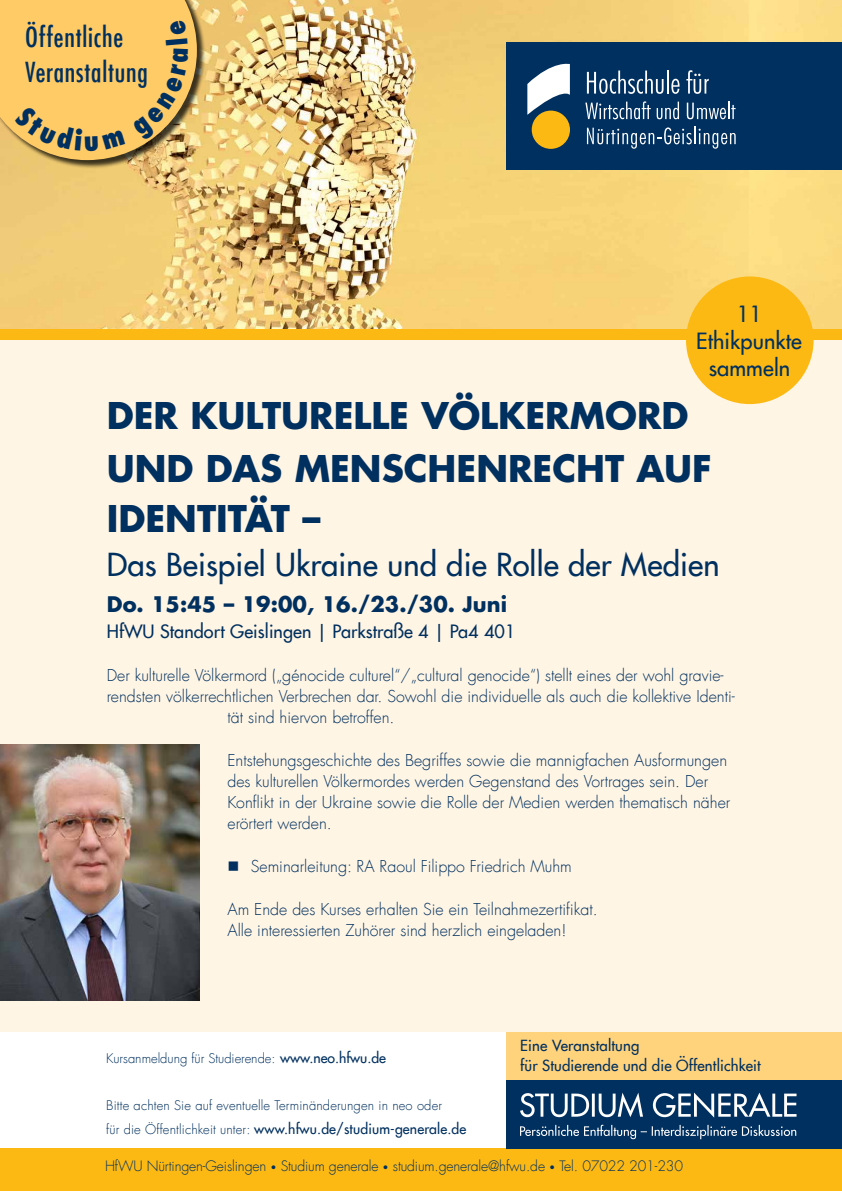
<style>
.page{position:relative;width:842px;height:1191px;background:#fff}
.page>*{position:absolute;margin:0;border:0;box-sizing:border-box;transform-origin:0 0}
.t1{font:700 36px/51.4px "Futura Com";color:#00305f}
.t2{font:500 31px "Futura Com";letter-spacing:.005em;color:#00305f}
.t3{font:500 condensed 27px/35px "Futura Com";letter-spacing:.03em;color:#00305f}
.t4{font:500 21.9px/27px "Futura Com";letter-spacing:.005em;color:#00305f;text-align:center}
.t5{font:700 21px "Futura Com";letter-spacing:.005em;color:#00305f}
.t6{font:500 18px "Futura Com";letter-spacing:.005em;color:#00305f}
.t7{font:300 16px/21.3px "Futura Com";color:#00305f}
.t8{font:500 15px/20px "Futura Com";letter-spacing:.01em;color:#00305f}
.t9{font:300 14px "Futura Com";letter-spacing:-.01em;color:#00305f}
.t10{font:500 14px "Futura Com";letter-spacing:.01em;color:#00305f}
.t11{font:300 13px "Futura Com";letter-spacing:.01em;color:#00305f}
.s1{font-weight:500;font-size:14px}
.s2{font-weight:300;font-size:13px}
.s3{font-size:10px}
</style>
<div class="page">
<div style="left:0;top:330px;width:842px;height:818px;background:#fff5e4"></div>
<div style="left:0;top:1032px;width:842px;height:116px;background:#fff"></div>
<div style="left:0;top:1148px;width:842px;height:43px;background:#fdb913"></div>
<img style="left:0;top:0;width:842px;height:330px">
<div style="left:0;top:330px;width:842px;height:10px;background:#fdb913"></div>
<div style="left:506px;top:1079px;width:336px;height:69px;background:#00305f"></div>
<svg style="left:520px;top:1092px;width:276px;height:25px"></svg>
<svg style="left:520px;top:1124px;width:276px;height:15px"></svg>
<div style="left:0;top:0;width:206px;height:169px;background:#000;opacity:.75"></div>
<div style="left:506px;top:1032px;width:336px;height:47px;background:#ffd27c"></div>
<img style="left:0;top:745px;width:199px;height:255px">
<div style="left:686px;top:276px;width:128px;height:128px;background:#fdb913;border-radius:50%"></div>
<div style="left:506px;top:43px;width:336px;height:127px;background:#00305f"></div>
<div style="left:532px;top:111px;width:38px;height:38px;background:#fdb913;border-radius:50%"></div>
<svg style="left:527px;top:64px;width:43px;height:51px"></svg>
<svg style="left:587px;top:71px;width:76px;height:23px"></svg>
<hr style="left:667px;top:71px;width:2px;height:23px;background:#fff">
<svg style="left:671px;top:79px;width:8px;height:15px"></svg>
<svg style="left:686px;top:70px;width:23px;height:24px"></svg>
<svg style="left:587px;top:127px;width:149px;height:22px"></svg>
<svg style="left:585px;top:101px;width:66px;height:18px"></svg>
<svg style="left:657px;top:102px;width:22px;height:17px"></svg>
<svg style="left:687px;top:102px;width:49px;height:17px"></svg>
<svg style="left:0;top:0;width:197px;height:160px;background:#f5c464"></svg>
<h3 class="t3" style="left:25px;top:19px;width:124px">Öffentliche<br>Veranstaltung</h3>
<h3 class="t4" style="left:696px;top:300px;width:107px">11<br>Ethikpunkte sammeln</h3>
<h1 class="t1" style="left:107px;top:389px;width:606px">DER KULTURELLE VÖLKERMORD<br>UND DAS MENSCHENRECHT AUF<br>IDENTITÄT –</h1>
<h2 class="t2" style="left:107px;top:541px;width:614px">Das Beispiel Ukraine und die Rolle der Medien</h2>
<h3 class="t5" style="left:107px;top:588px;width:402px">Do. 15:45 – 19:00, 16./23./30. Juni</h3>
<p class="t6" style="left:107px;top:618px;width:410px">HfWU Standort Geislingen | Parkstraße 4 | Pa4 401</p>
<p class="t7" style="left:107px;top:664px;width:618px">Der kulturelle Völkermord („génocide culturel“/„cultural genocide“) stellt eines der wohl gravie-</p>
<p class="t7" style="left:107px;top:685px;width:629px">rendsten völkerrechtlichen Verbrechen dar. Sowohl die individuelle als auch die kollektive Identi-</p>
<p class="t7" style="left:227px;top:706px;width:168px">tät sind hiervon betroffen.</p>
<p class="t7" style="left:227px;top:749px;width:504px">Entstehungsgeschichte des Begriffes sowie die mannigfachen Ausformungen des kulturellen Völkermordes werden Gegenstand des Vortrages sein. Der Konflikt in der Ukraine sowie die Rolle der Medien werden thematisch näher erörtert werden.</p>
<p class="t7" style="left:251px;top:855px;width:322px">Seminarleitung: RA Raoul Filippo Friedrich Muhm</p>
<p class="t7" style="left:227px;top:898px;width:372px">Am Ende des Kurses erhalten Sie ein Teilnahmezertifikat.<br>Alle interessierten Zuhörer sind herzlich eingeladen!</p>
<p class="t11" style="left:106px;top:1050px;width:281px">Kursanmeldung für Studierende: <span class="s1">www.neo.hfwu.de</span></p>
<p class="t11" style="left:106px;top:1096px;width:337px">Bitte achten Sie auf eventuelle Terminänderungen in neo oder</p>
<p class="t10" style="left:106px;top:1118px;width:361px"><span class="s2">für die Öffentlichkeit unter:</span> www.hfwu.de/studium-generale.de</p>
<p class="t8" style="left:520px;top:1034px;width:242px">Eine Veranstaltung<br>für Studierende und die Öffentlichkeit</p>
<p class="t9" style="left:105px;top:1157px;width:580px">HfWU Nürtingen-Geislingen <span class="s3">•</span> Studium generale <span class="s3">•</span> studium.generale@hfwu.de <span class="s3">•</span> Tel. 07022 201-230</p>
</div>
